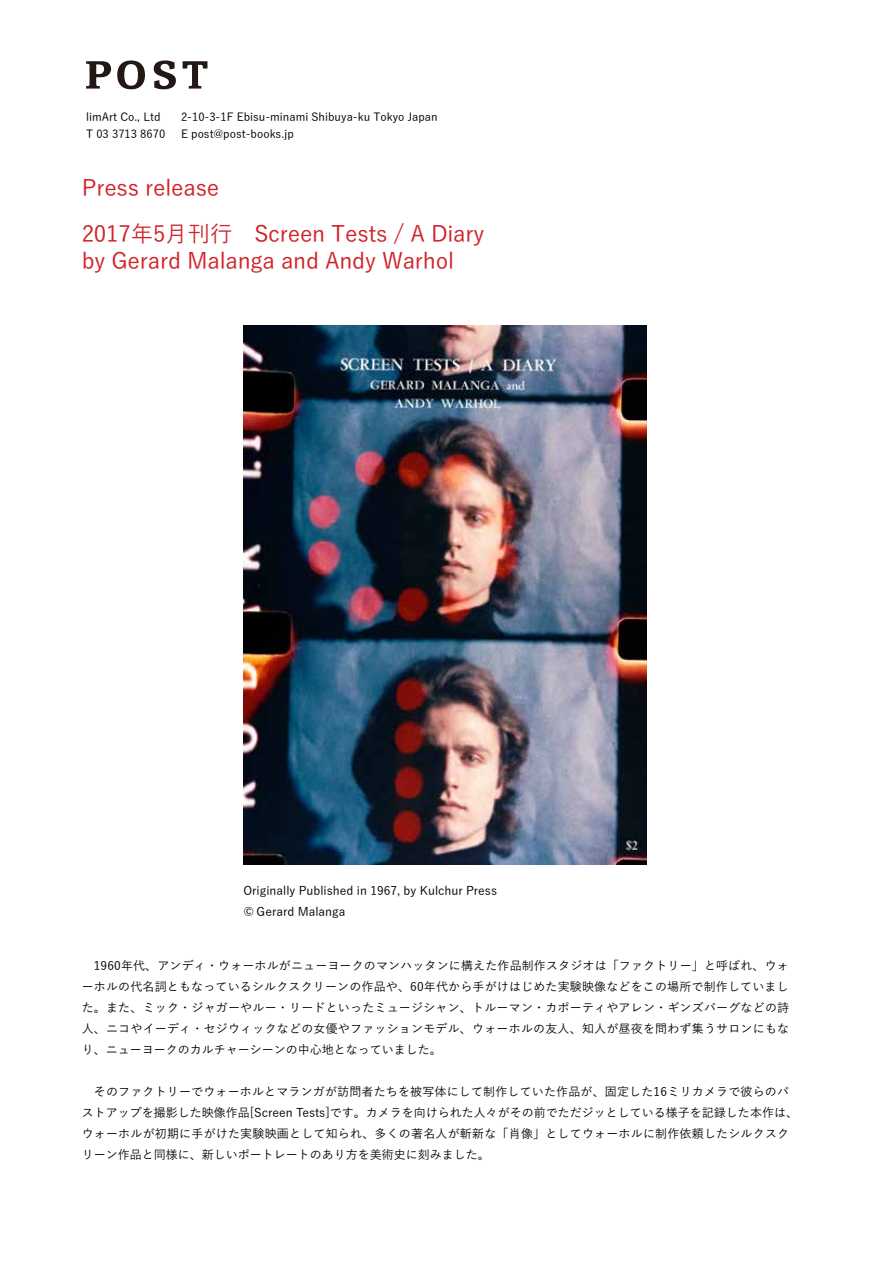
<style>
.page{position:relative;width:893px;height:1263px;background:#fff}
.page>*{position:absolute;margin:0;border:0;box-sizing:border-box;transform-origin:0 0}
.t1{font:500 22.5px/46.5px "Yu Go";letter-spacing:-.01em;color:#d0232a}
.t2{font:500 12px/21px "Yu Go";color:#000}
.t3{font:500 11.25px "Yu Go";color:#000}
</style>
<div class="page">
<svg style="left:86px;top:61px;width:25px;height:28px"></svg>
<svg style="left:117px;top:60px;width:28px;height:29px"></svg>
<svg style="left:154px;top:60px;width:22px;height:29px"></svg>
<svg style="left:183px;top:61px;width:24px;height:28px"></svg>
<img style="left:243px;top:325px;width:403px;height:540px">
<p class="t3" style="left:86px;top:107px;width:76px">limArt Co., Ltd</p>
<p class="t3" style="left:181px;top:107px;width:258px">2-10-3-1F Ebisu-minami Shibuya-ku Tokyo Japan</p>
<p class="t3" style="left:86px;top:123px;width:81px">T 03 3713 8670</p>
<p class="t3" style="left:181px;top:123px;width:115px">E post@post-books.jp</p>
<h1 class="t1" style="left:82px;top:162px;width:404px">Press release<br>2017年5月刊行　Screen Tests / A Diary</h1>
<h1 class="t1" style="left:82px;top:235px;width:374px">by Gerard Malanga and Andy Warhol</h1>
<p class="t2" style="left:243px;top:878px;width:255px">Originally Published in 1967, by Kulchur Press © Gerard Malanga</p>
<p class="t2" style="left:82px;top:953px;width:709px;text-align:justify;text-indent:12px">1960年代、アンディ・ウォーホルがニューヨークのマンハッタンに構えた作品制作スタジオは「ファクトリー」と呼ばれ、ウォーホルの代名詞ともなっているシルクスクリーンの作品や、60年代から手がけはじめた実験映像などをこの場所で制作していました。また、ミック・ジャガーやルー・リードといったミュージシャン、トルーマン・カポーティやアレン・ギンズバーグなどの詩人、ニコやイーディ・セジウィックなどの女優やファッションモデル、ウォーホルの友人、知人が昼夜を問わず集うサロンにもなり、ニューヨークのカルチャーシーンの中心地となっていました。</p>
<p class="t2" style="left:82px;top:1079px;width:718px">　そのファクトリーでウォーホルとマランガが訪問者たちを被写体にして制作していた作品が、固定した16ミリカメラで彼らのバストアップを撮影した映像作品[Screen Tests]です。カメラを向けられた人々がその前でただジッとしている様子を記録した本作は、ウォーホルが初期に手がけた実験映画として知られ、多くの著名人が斬新な「肖像」としてウォーホルに制作依頼したシルクスクリーン作品と同様に、新しいポートレートのあり方を美術史に刻みました。</p>
</div>
